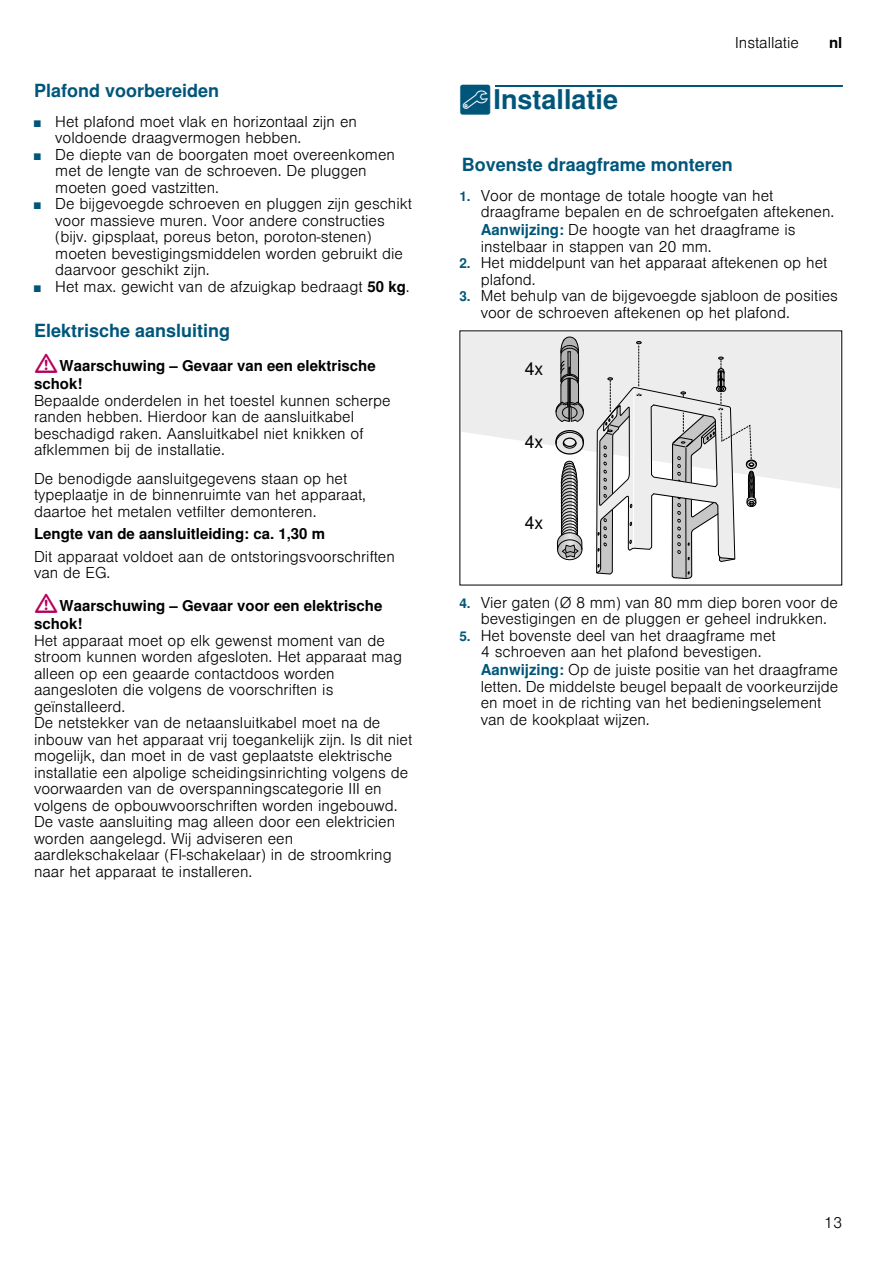
<style>
.page{position:relative;width:893px;height:1263px;background:#fff}
.page>*{position:absolute;margin:0;border:0;box-sizing:border-box;transform-origin:0 0}
.t1{font:700 27px "Nimbus San L";color:#00567a}
.t2{font:700 18px "Nimbus San L";color:#00567a}
.t3{font:300 15px/16.5px "Nimbus San L";color:#000}
.t4{font:700 15px/18.5px "Nimbus San L";color:#000}
.s1{font-size:9px;color:#00567a}
.s2{font-weight:700}
.s3{font-family:"BSH Symb All";font-weight:400;font-size:21px;color:#b5015b}
.s4{font-family:"BSH Symb PG2";font-weight:400}
.s5{font-weight:700;font-size:13.5px;color:#00567a}
.s6{font-weight:700;color:#00567a}
</style>
<div class="page">
<div style="left:495px;top:85px;width:347px;height:2px;border:1px solid #00567a"></div>
<svg style="left:461px;top:332px;width:379px;height:157px;fill:#ededed"></svg>
<svg style="left:555px;top:336px;width:29px;height:87px;background:#9e9e9e"></svg>
<svg style="left:554px;top:429px;width:30px;height:132px"></svg>
<svg style="left:595px;top:85px;width:162px;height:501px"></svg>
<svg style="left:525px;top:362px;width:18px;height:13px"></svg>
<svg style="left:525px;top:435px;width:18px;height:13px"></svg>
<p class="t2" style="left:34px;top:79px;width:187px">Plafond voorbereiden</p>
<p class="t3" style="left:55px;top:112px;width:303px;text-indent:-21px"><span class="s1">■</span> Het plafond moet vlak en horizontaal zijn en voldoende draagvermogen hebben.</p>
<p class="t3" style="left:55px;top:145px;width:341px;text-indent:-21px"><span class="s1">■</span> De diepte van de boorgaten moet overeenkomen met de lengte van de schroeven. De pluggen moeten goed vastzitten.</p>
<p class="t3" style="left:55px;top:194px;width:358px;text-indent:-21px"><span class="s1">■</span> De bijgevoegde schroeven en pluggen zijn geschikt voor massieve muren. Voor andere constructies (bijv. gipsplaat, poreus beton, poroton-stenen) moeten bevestigingsmiddelen worden gebruikt die daarvoor geschikt zijn.</p>
<p class="t3" style="left:34px;top:277px;width:377px"><span class="s1">■</span> Het max. gewicht van de afzuigkap bedraagt <span class="s2">50 kg</span>.</p>
<p class="t2" style="left:34px;top:319px;width:198px">Elektrische aansluiting</p>
<p class="t4" style="left:34px;top:356px;width:343px"><span class="s3">:</span>Waarschuwing – Gevaar van een elektrische schok!</p>
<p class="t3" style="left:34px;top:391px;width:358px">Bepaalde onderdelen in het toestel kunnen scherpe randen hebben. Hierdoor kan de aansluitkabel beschadigd raken. Aansluitkabel niet knikken of afklemmen bij de installatie.</p>
<p class="t3" style="left:34px;top:469px;width:333px">De benodigde aansluitgegevens staan op het typeplaatje in de binnenruimte van het apparaat, daartoe het metalen vetfilter demonteren.</p>
<p class="t4" style="left:34px;top:524px;width:292px">Lengte van de aansluitleiding: ca. 1,30 m</p>
<p class="t3" style="left:34px;top:547px;width:362px">Dit apparaat voldoet aan de ontstoringsvoorschriften van de EG.</p>
<p class="t4" style="left:34px;top:596px;width:350px"><span class="s3">:</span>Waarschuwing – Gevaar voor een elektrische schok!</p>
<p class="t3" style="left:34px;top:631px;width:379px">Het apparaat moet op elk gewenst moment van de stroom kunnen worden afgesloten. Het apparaat mag alleen op een geaarde contactdoos worden aangesloten die volgens de voorschriften is geïnstalleerd.<br>De netstekker van de netaansluitkabel moet na de inbouw van het apparaat vrij toegankelijk zijn. Is dit niet mogelijk, dan moet in de vast geplaatste elektrische installatie een alpolige scheidingsinrichting volgens de voorwaarden van de overspanningscategorie III en volgens de opbouwvoorschriften worden ingebouwd.<br>De vaste aansluiting mag alleen door een elektricien worden aangelegd. Wij adviseren een aardlekschakelaar (FI-schakelaar) in de stroomkring naar het apparaat te installeren.</p>
<h1 class="t1" style="left:459px;top:83px;width:160px"><span class="s4">5</span>Installatie</h1>
<p class="t3" style="left:735px;top:33px;width:65px">Installatie</p>
<p class="t4" style="left:829px;top:33px;width:15px">nl</p>
<p class="t2" style="left:461px;top:154px;width:273px">Bovenste draagframe monteren</p>
<p class="t3" style="left:480px;top:186px;width:355px;text-indent:-21px"><span class="s5">1.</span> Voor de montage de totale hoogte van het draagframe bepalen en de schroefgaten aftekenen.</p>
<p class="t3" style="left:480px;top:220px;width:316px"><span class="s6">Aanwijzing:</span> De hoogte van het draagframe is instelbaar in stappen van 20 mm.</p>
<p class="t3" style="left:480px;top:253px;width:348px;text-indent:-21px"><span class="s5">2.</span> Het middelpunt van het apparaat aftekenen op het plafond.</p>
<p class="t3" style="left:480px;top:286px;width:358px;text-indent:-21px"><span class="s5">3.</span> Met behulp van de bijgevoegde sjabloon de posities voor de schroeven aftekenen op het plafond.</p>
<p class="t3" style="left:480px;top:593px;width:358px;text-indent:-21px"><span class="s5">4.</span> Vier gaten (Ø 8 mm) van 80 mm diep boren voor de bevestigingen en de pluggen er geheel indrukken.</p>
<p class="t3" style="left:459px;top:626px;width:317px;text-align:center"><span class="s5">5.</span> Het bovenste deel van het draagframe met<br>4 schroeven aan het plafond bevestigen.</p>
<p class="t3" style="left:480px;top:660px;width:359px"><span class="s6">Aanwijzing:</span> Op de juiste positie van het draagframe letten. De middelste beugel bepaalt de voorkeurzijde en moet in de richting van het bedieningselement van de kookplaat wijzen.</p>
<p class="t3" style="left:824px;top:1213px;width:20px">13</p>
</div>
